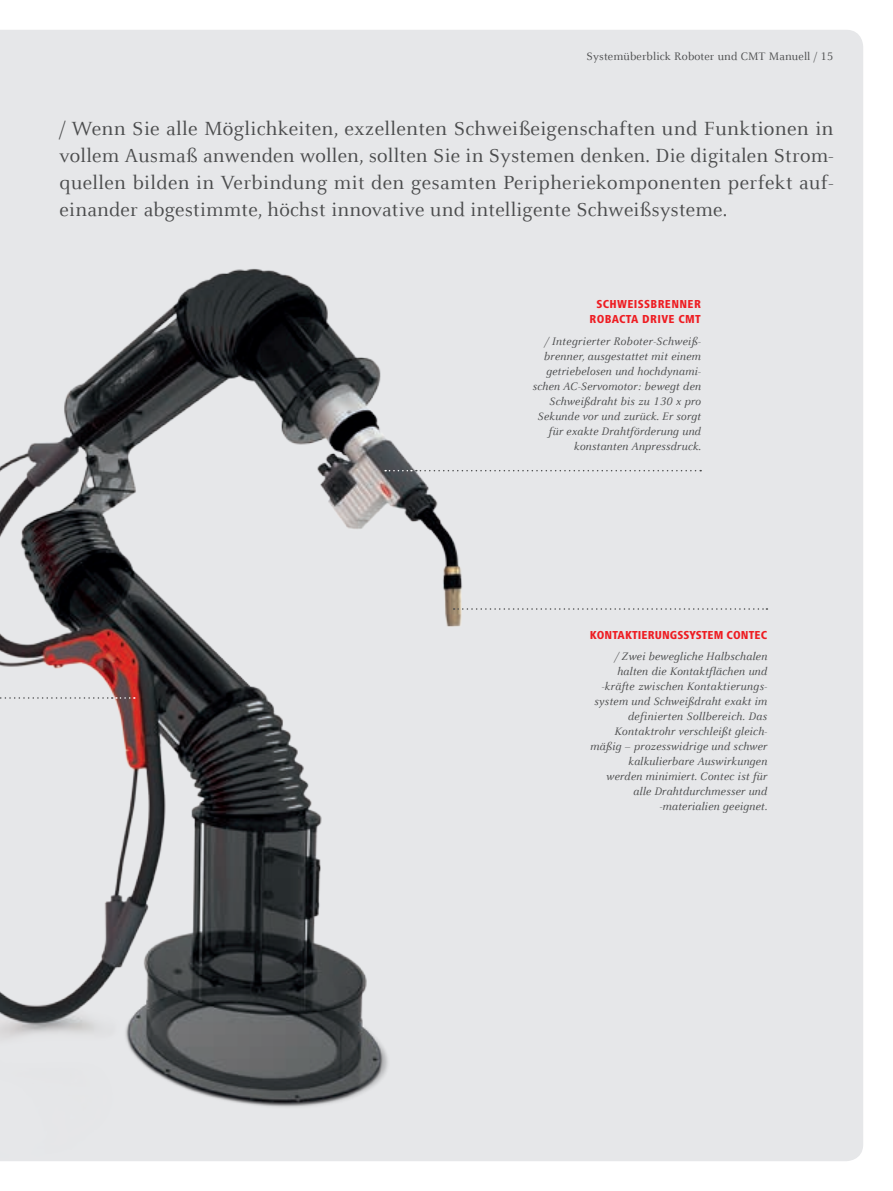
<style>
.page{position:relative;width:893px;height:1191px;background:#fff}
.page>*{position:absolute;margin:0;border:0;box-sizing:border-box;transform-origin:0 0}
.t1{font:21px/27px "Celeste Offc Pro";letter-spacing:.01em;color:#4b4c4d;text-align:justify}
.t2{font:italic 12px/15px "Celeste Offc Pro";letter-spacing:.01em;color:#4b4c4d;text-align:right}
.t3{font:800 condensed 12px/15px "Frutiger Next LTW1 G";letter-spacing:.03em;color:#ee1d23}
.t4{font:12px "Celeste Offc Pro";letter-spacing:.01em;color:#4b4c4d}
</style>
<div class="page">
<div style="left:0;top:30px;width:863px;height:1131px;background:#e6e7e9"></div>
<img style="left:0;top:208px;width:499px;height:949px">
<svg style="left:385px;top:470px;width:316px;height:1px"></svg>
<svg style="left:454px;top:608px;width:313px;height:2px"></svg>
<svg style="left:0;top:697px;width:135px;height:1px"></svg>
<p class="t4" style="left:586px;top:49px;width:248px">Systemüberblick Roboter und CMT Manuell / 15</p>
<p class="t1" style="left:60px;top:114px;width:775px">/ Wenn Sie alle Möglichkeiten, exzellenten Schweißeigenschaften und Funktionen in vollem Ausmaß anwenden wollen, sollten Sie in Systemen denken. Die digitalen Strom&shy;quellen bilden in Verbindung mit den gesamten Peripheriekomponenten perfekt auf&shy;einander abgestimmte, höchst innovative und intelligente Schweißsysteme.</p>
<p class="t3" style="left:589px;top:297px;width:77px;text-indent:7px">SCHWEISSBRENNER<br>ROBACTA</p>
<p class="t3" style="left:642px;top:312px;width:15px">DRIVE</p>
<p class="t3" style="left:678px;top:312px;width:24px">CMT</p>
<p class="t2" style="left:532px;top:333px;width:170px">/ Integrierter Roboter-Schweiß&shy;brenner, ausgestattet mit einem getriebelosen und hochdynami&shy;schen AC-Servomotor: bewegt den<br>Schweißdraht bis zu 130 x pro<br>Sekunde vor und zurück. Er sorgt für exakte Drahtförderung und konstanten Anpressdruck.</p>
<p class="t3" style="left:590px;top:627px;width:8px">KONTA</p>
<p class="t3" style="left:625px;top:627px;width:14px">KTIER</p>
<p class="t3" style="left:655px;top:627px;width:49px">UNGSSYSTEM</p>
<p class="t3" style="left:727px;top:627px;width:15px">CONTEC</p>
<p class="t2" style="left:590px;top:648px;width:179px">/ Zwei bewegliche Halbschalen halten die Kontaktflächen und -kräfte zwischen Kontaktierungs&shy;system und Schweißdraht exakt im definierten Sollbereich. Das<br>Kontaktrohr verschleißt gleich&shy;mäßig – prozesswidrige und schwer kalkulierbare Auswirkungen werden minimiert. Contec ist für alle Drahtdurchmesser und -materialien geeignet.</p>
</div>
